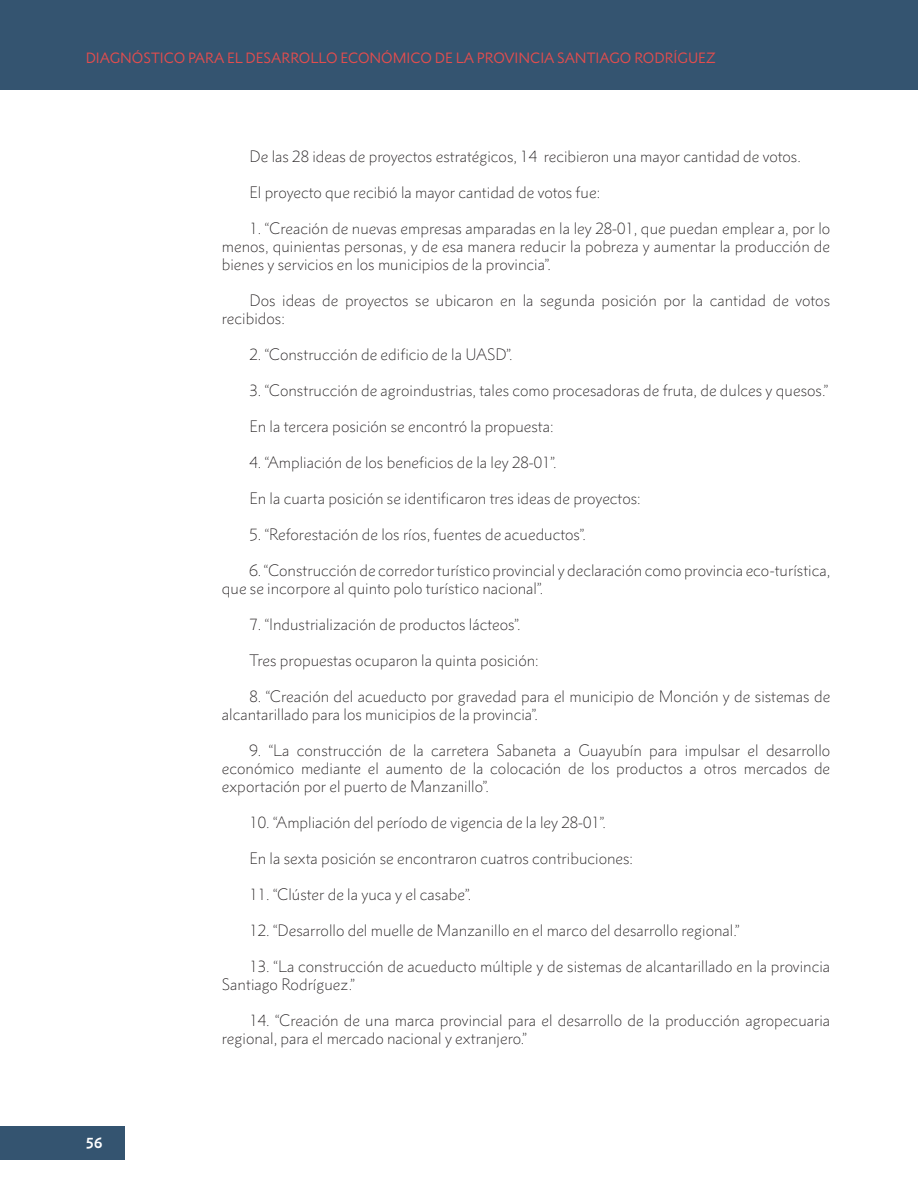
<style>
.page{position:relative;width:918px;height:1188px;background:#fff}
.page>*{position:absolute;margin:0;border:0;box-sizing:border-box;transform-origin:0 0}
.t1{font:300 15px/18px "Metro Nova Pro";color:#231f20}
.t2{font:13.5px "Metro Nova Pro";color:#e34d4e}
.t3{font:700 13.5px "Metro Nova Pro";color:#fff}
</style>
<div class="page">
<div style="left:0;top:0;width:918px;height:89px;background:#345470"></div>
<div style="left:0;top:1126px;width:125px;height:34px;background:#345470"></div>
<p class="t2" style="left:86px;top:49px;width:632px">DIAGNÓSTICO PARA EL DESARROLLO ECONÓMICO DE LA PROVINCIA SANTIAGO RODRÍGUEZ</p>
<p class="t3" style="left:86px;top:1134px;width:18px">56</p>
<p class="t1" style="left:249px;top:147px;width:553px">De las 28 ideas de proyectos estratégicos, 14 recibieron una mayor cantidad de votos.</p>
<p class="t1" style="left:249px;top:183px;width:352px">El proyecto que recibió la mayor cantidad de votos fue:</p>
<p class="t1" style="left:222px;top:219px;width:610px;text-align:justify;text-indent:28px">1. “Creación de nuevas empresas amparadas en la ley 28-01, que puedan emplear a, por lo menos, quinientas personas, y de esa manera reducir la pobreza y aumentar la producción de bienes y servicios en los municipios de la provincia”.</p>
<p class="t1" style="left:222px;top:291px;width:610px;text-indent:28px">Dos ideas de proyectos se ubicaron en la segunda posición por la cantidad de votos recibidos:</p>
<p class="t1" style="left:249px;top:345px;width:265px">2. “Construcción de edificio de la UASD”.</p>
<p class="t1" style="left:249px;top:381px;width:580px">3. “Construcción de agroindustrias, tales como procesadoras de fruta, de dulces y quesos.”</p>
<p class="t1" style="left:249px;top:417px;width:306px">En la tercera posición se encontró la propuesta:</p>
<p class="t1" style="left:249px;top:453px;width:309px">4. “Ampliación de los beneficios de la ley 28-01”.</p>
<p class="t1" style="left:249px;top:489px;width:393px">En la cuarta posición se identificaron tres ideas de proyectos:</p>
<p class="t1" style="left:249px;top:525px;width:338px">5. “Reforestación de los ríos, fuentes de acueductos”.</p>
<p class="t1" style="left:222px;top:561px;width:610px;text-indent:28px">6. “Construcción de corredor turístico provincial y declaración como provincia eco-turística, que se incorpore al quinto polo turístico nacional”.</p>
<p class="t1" style="left:249px;top:615px;width:273px">7. “Industrialización de productos lácteos”.</p>
<p class="t1" style="left:249px;top:651px;width:291px">Tres propuestas ocuparon la quinta posición:</p>
<p class="t1" style="left:222px;top:687px;width:610px;text-indent:28px">8. “Creación del acueducto por gravedad para el municipio de Monción y de sistemas de alcantarillado para los municipios de la provincia”.</p>
<p class="t1" style="left:222px;top:741px;width:610px;text-align:justify;text-indent:28px">9. “La construcción de la carretera Sabaneta a Guayubín para impulsar el desarrollo económico mediante el aumento de la colocación de los productos a otros mercados de exportación por el puerto de Manzanillo”.</p>
<p class="t1" style="left:249px;top:813px;width:358px">10. “Ampliación del período de vigencia de la ley 28-01”.</p>
<p class="t1" style="left:249px;top:849px;width:385px">En la sexta posición se encontraron cuatros contribuciones:</p>
<p class="t1" style="left:249px;top:885px;width:223px">11. “Clúster de la yuca y el casabe”.</p>
<p class="t1" style="left:249px;top:921px;width:492px">12. “Desarrollo del muelle de Manzanillo en el marco del desarrollo regional.”</p>
<p class="t1" style="left:222px;top:957px;width:610px;text-indent:28px">13. “La construcción de acueducto múltiple y de sistemas de alcantarillado en la provincia<br>Santiago Rodríguez.”</p>
<p class="t1" style="left:222px;top:1011px;width:610px;text-indent:28px">14. “Creación de una marca provincial para el desarrollo de la producción agropecuaria regional, para el mercado nacional y extranjero.”</p>
</div>
